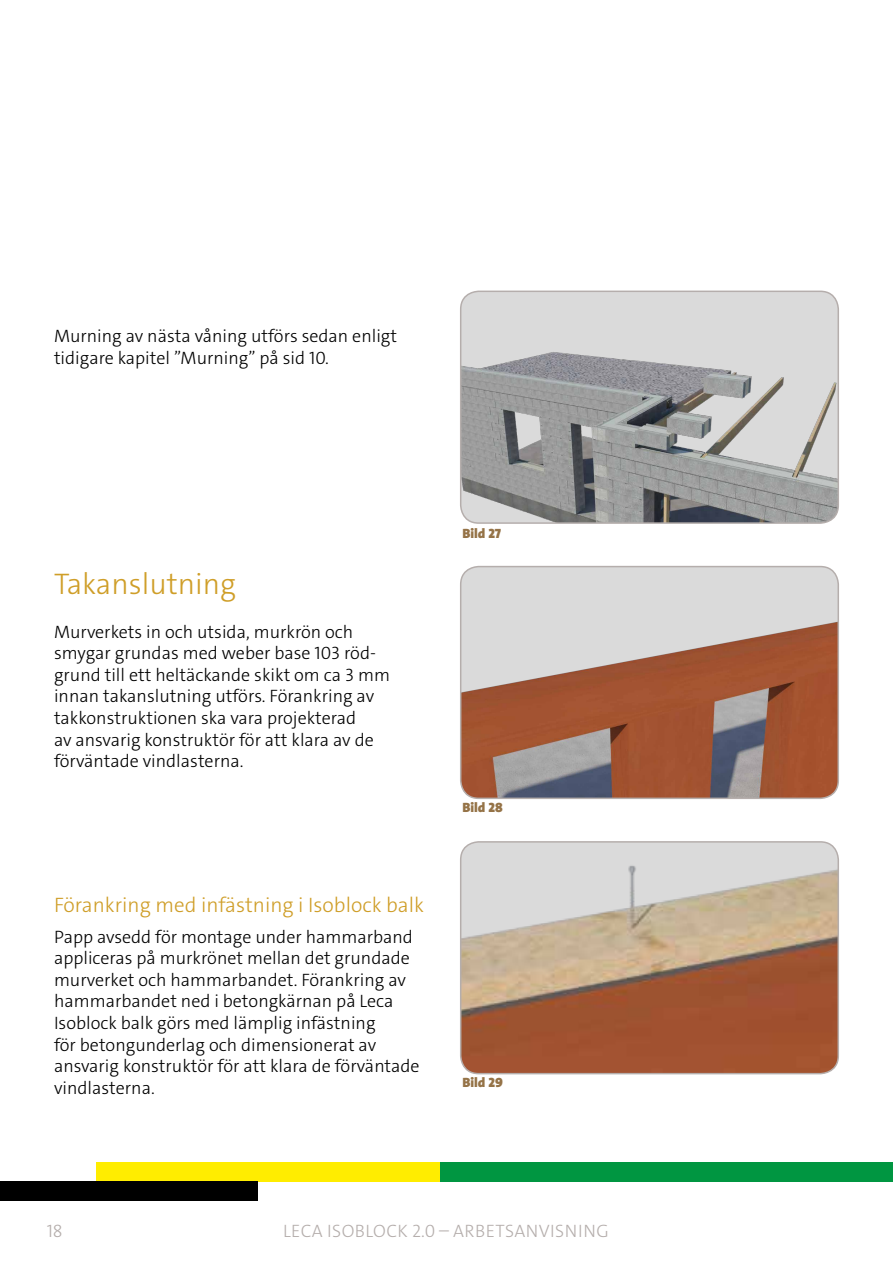
<style>
.page{position:relative;width:893px;height:1263px;background:#fff}
.page>*{position:absolute;margin:0;border:0;box-sizing:border-box;transform-origin:0 0}
.t1{font:300 30px "The Sans C4 s";color:#cf9e28}
.t2{font:300 21px "The Sans C4 s";color:#cf9e28}
.t3{font:300 18px/21.6px "The Sans C4 s";color:#000}
.t4{font:300 18px "The Sans C4 s";letter-spacing:.025em;color:#b5aeac}
.t5{font:900 13.5px "The Sans C4 s";color:#957347}
</style>
<div class="page">
<div style="left:440px;top:1162px;width:452px;height:19px;background:#009641"></div>
<div style="left:96px;top:1162px;width:344px;height:19px;background:#ffed00"></div>
<div style="left:0;top:1181px;width:257px;height:20px;background:#000"></div>
<svg style="left:892px;top:1162px;width:1px;height:19px"></svg>
<img style="left:461px;top:842px;width:377px;height:232px">
<div style="left:460px;top:841px;width:379px;height:233px;border:2px solid #b5aeac;border-radius:18px"></div>
<img style="left:461px;top:567px;width:377px;height:231px">
<div style="left:460px;top:566px;width:379px;height:233px;border:2px solid #b5aeac;border-radius:18px"></div>
<img style="left:461px;top:291px;width:377px;height:232px">
<div style="left:460px;top:291px;width:379px;height:233px;border:2px solid #b5aeac;border-radius:18px"></div>
<p class="t3" style="left:54px;top:326px;width:345px">Murning av nästa våning utförs sedan enligt tidigare kapitel ”Murning” på sid 10.</p>
<h1 class="t1" style="left:54px;top:565px;width:184px">Takanslutning</h1>
<p class="t3" style="left:54px;top:621px;width:337px">Murverkets in och utsida, murkrön och smygar grundas med weber base 103 röd&shy;grund till ett heltäckande skikt om ca 3 mm innan takanslutning utförs. Förankring av takkonstruktionen ska vara projekterad<br>av ansvarig konstruktör för att klara av de förväntade vindlasterna.</p>
<p class="t2" style="left:54px;top:892px;width:372px">Förankring med infästning i Isoblock balk</p>
<p class="t3" style="left:54px;top:926px;width:367px">Papp avsedd för montage under hammarband appliceras på murkrönet mellan det grundade murverket och hammarbandet. Förankring av hammarbandet ned i betongkärnan på Leca Isoblock balk görs med lämplig infästning<br>för betongunderlag och dimensionerat av ansvarig konstruktör för att klara de förväntade vindlasterna.</p>
<p class="t5" style="left:462px;top:525px;width:40px">Bild 27</p>
<p class="t5" style="left:462px;top:799px;width:42px">Bild 28</p>
<p class="t5" style="left:462px;top:1074px;width:42px">Bild 29</p>
<p class="t4" style="left:47px;top:1219px;width:18px">18</p>
<p class="t4" style="left:283px;top:1219px;width:327px">LECA ISOBLOCK 2.0 – ARBETSANVISNING</p>
</div>
